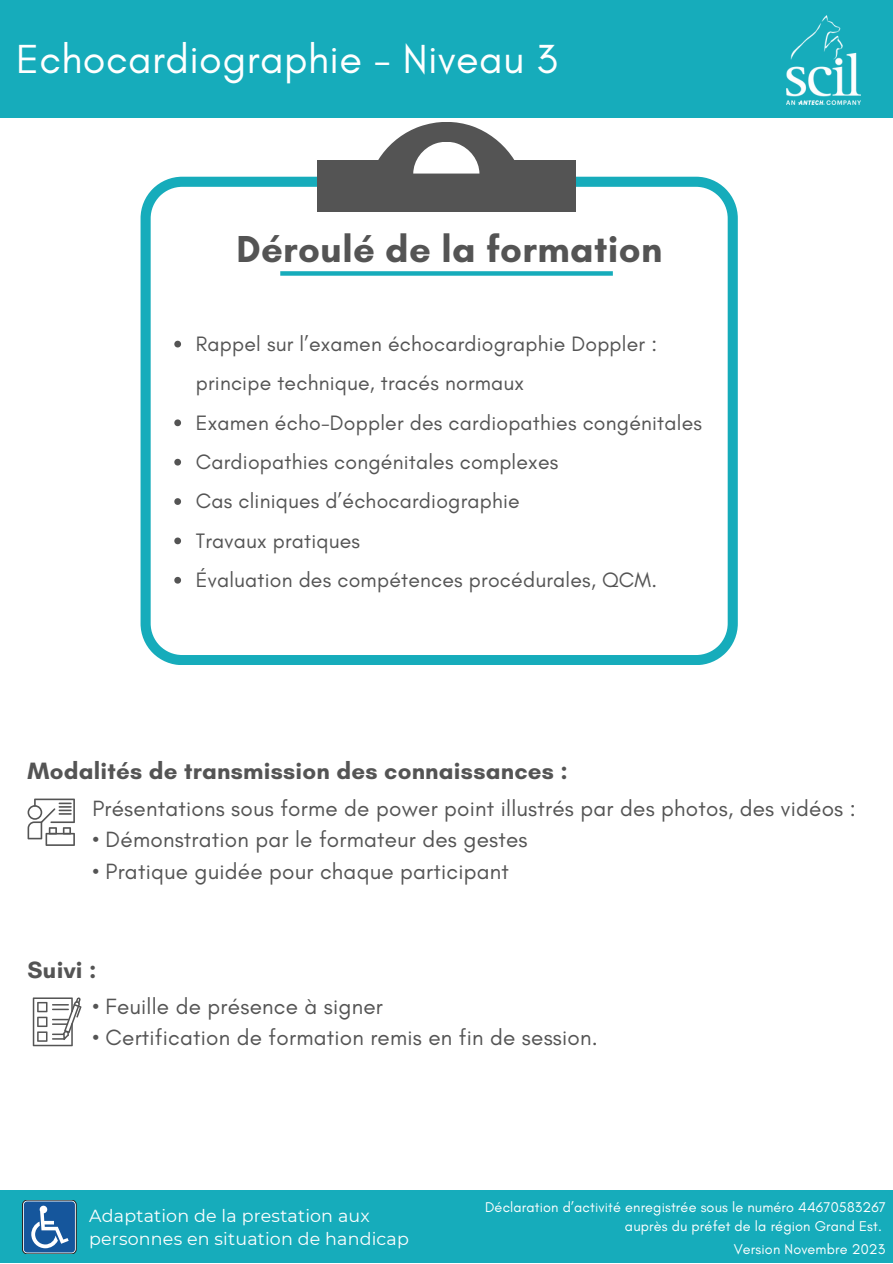
<style>
.page{position:relative;width:893px;height:1264px;background:#fff}
.page>*{position:absolute;margin:0;border:0;box-sizing:border-box;transform-origin:0 0}
.t1{font:41.4px "Glacial Indifference";letter-spacing:.01em;color:#fff}
.t2{font:700 38.25px "Glacial Indifference";letter-spacing:.01em;color:#545454}
.t3{font:700 24px "Glacial Indifference";letter-spacing:.01em;color:#545454}
.t4{font:22.5px "Glacial Indifference";letter-spacing:.01em;color:#545454}
.t5{font:21.15px/39.3px "Glacial Indifference";letter-spacing:.01em;color:#545454}
.t6{font:17.4px/23.2px "Montserrat";letter-spacing:.01em;color:#fff}
.t7{font:14.4px/19px "Glacial Indifference";letter-spacing:.01em;color:#fff;text-align:right}
</style>
<div class="page">
<div style="left:0;top:1189px;width:892px;height:73px;background:#16acbb"></div>
<div style="left:22px;top:1199px;width:54px;height:54px;border:1px solid #231f20;border-radius:5px"></div>
<div style="left:24px;top:1201px;width:51px;height:51px;background:#15569c;border-radius:3px"></div>
<svg style="left:31px;top:1205px;width:38px;height:43px"></svg>
<svg style="left:141px;top:177px;width:596px;height:487px"></svg>
<div style="left:317px;top:160px;width:258px;height:52px;background:#545454"></div>
<svg style="left:378px;top:122px;width:137px;height:52px"></svg>
<div style="left:0;top:0;width:892px;height:117px;background:#16acbb"></div>
<svg style="left:28px;top:798px;width:47px;height:47px"></svg>
<svg style="left:33px;top:997px;width:48px;height:49px"></svg>
<img style="left:786px;top:15px;width:74px;height:89px">
<svg style="left:174px;top:341px;width:7px;height:6px"></svg>
<svg style="left:174px;top:419px;width:7px;height:7px"></svg>
<svg style="left:174px;top:459px;width:7px;height:6px"></svg>
<svg style="left:174px;top:498px;width:7px;height:7px"></svg>
<svg style="left:174px;top:537px;width:7px;height:7px"></svg>
<svg style="left:174px;top:577px;width:7px;height:6px"></svg>
<div style="left:280px;top:271px;width:332px;height:5px;background:#16acbb"></div>
<p class="t1" style="left:16px;top:33px;width:543px">Echocardiographie - Niveau 3</p>
<p class="t2" style="left:236px;top:225px;width:427px">Déroulé de la formation</p>
<p class="t5" style="left:196px;top:324px;width:462px">Rappel sur l’examen échocardiographie Doppler : principe technique, tracés normaux</p>
<p class="t5" style="left:196px;top:402px;width:507px">Examen écho-Doppler des cardiopathies congénitales</p>
<p class="t5" style="left:196px;top:442px;width:364px">Cardiopathies congénitales complexes</p>
<p class="t5" style="left:196px;top:481px;width:325px">Cas cliniques d’échocardiographie</p>
<p class="t5" style="left:196px;top:520px;width:166px">Travaux pratiques</p>
<p class="t5" style="left:196px;top:560px;width:463px">Évaluation des compétences procédurales, QCM.</p>
<p class="t3" style="left:28px;top:755px;width:542px">Modalités de transmission des connaissances :</p>
<p class="t4" style="left:92px;top:794px;width:765px">Présentations sous forme de power point illustrés par des photos, des vidéos :</p>
<p class="t4" style="left:92px;top:826px;width:436px">• Démonstration par le formateur des gestes</p>
<p class="t4" style="left:92px;top:857px;width:418px">• Pratique guidée pour chaque participant</p>
<p class="t3" style="left:28px;top:954px;width:70px">Suivi :</p>
<p class="t4" style="left:92px;top:992px;width:292px">• Feuille de présence à signer</p>
<p class="t4" style="left:92px;top:1023px;width:507px">• Certification de formation remis en fin de session.</p>
<p class="t6" style="left:89px;top:1203px;width:321px">Adaptation de la prestation aux personnes en situation de handicap</p>
<p class="t7" style="left:485px;top:1197px;width:402px">Déclaration d’activité enregistrée sous le numéro 44670583267 auprès du préfet de la région Grand Est.</p>
<p class="t7" style="left:733px;top:1238px;width:153px">Version Novembre 2023</p>
</div>
